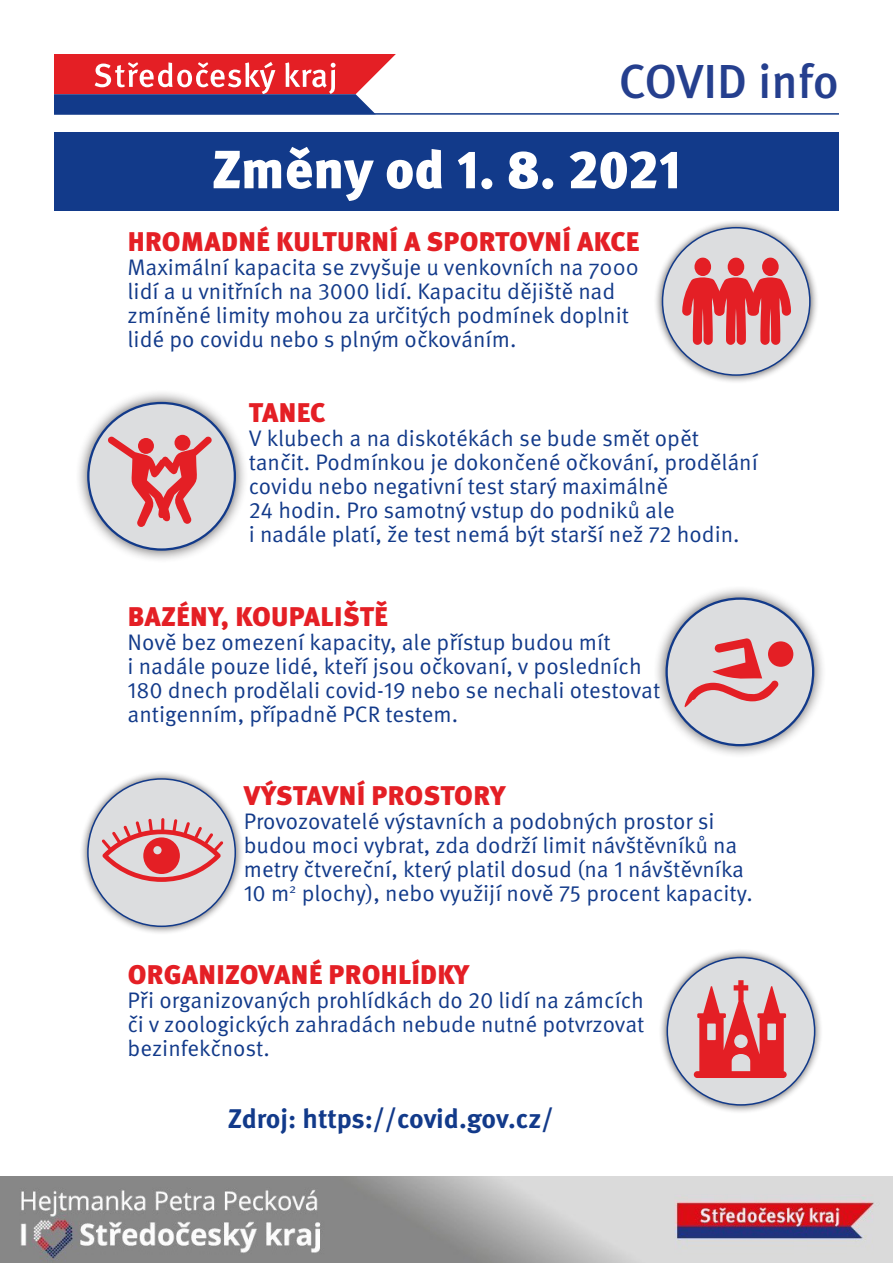
<style>
.page{position:relative;width:893px;height:1263px;background:#fff}
.page>*{position:absolute;margin:0;border:0;box-sizing:border-box;transform-origin:0 0}
.t1{font:900 53.7px "Meta Pro";color:#fff}
.t2{font:500 47.7px "Meta Pro";color:#253f8e}
.t3{font:900 27px "Meta Pro";letter-spacing:.01em;color:#e41f25}
.t4{font:700 27px "Meta Pro";letter-spacing:-.005em;color:#123a8a}
.t5{font:22.5px/24px "Meta Pro";color:#123a8a}
</style>
<div class="page">
<img style="left:0;top:1176px;width:892px;height:87px">
<div style="left:75px;top:390px;width:173px;height:173px;background:#231f20;opacity:.75"></div>
<div style="left:88px;top:403px;width:147px;height:146px;background:#dcdddf;border-radius:50%"></div>
<div style="left:653px;top:585px;width:174px;height:174px;background:#231f20;opacity:.75"></div>
<div style="left:667px;top:599px;width:146px;height:146px;background:#dcdddf;border-radius:50%"></div>
<div style="left:653px;top:219px;width:166px;height:165px;background:#231f20;opacity:.75"></div>
<div style="left:662px;top:228px;width:148px;height:147px;background:#dcdddf;border-radius:50%"></div>
<svg style="left:682px;top:258px;width:109px;height:87px"></svg>
<div style="left:79px;top:770px;width:165px;height:165px;background:#231f20;opacity:.75"></div>
<div style="left:88px;top:779px;width:147px;height:147px;background:#dcdddf;border-radius:50%"></div>
<svg style="left:102px;top:818px;width:121px;height:64px"></svg>
<div style="left:658px;top:948px;width:165px;height:166px;background:#231f20;opacity:.75"></div>
<div style="left:667px;top:957px;width:148px;height:148px;background:#dcdddf;border-radius:50%"></div>
<div style="left:54px;top:132px;width:785px;height:78px;background:#123a8a"></div>
<svg style="left:54px;top:54px;width:342px;height:59px;background:#ab4d67"></svg>
<hr style="left:54px;top:113px;width:785px;height:2px;background:#123a8a">
<svg style="left:694px;top:980px;width:93px;height:98px"></svg>
<svg style="left:684px;top:638px;width:109px;height:70px"></svg>
<svg style="left:107px;top:435px;width:105px;height:92px"></svg>
<p class="t2" style="left:619px;top:45px;width:222px">COVID info</p>
<p class="t1" style="left:212px;top:127px;width:470px">Změny od 1. 8. 2021</p>
<p class="t3" style="left:128px;top:220px;width:513px">HROMADNÉ KULTURNÍ A SPORTOVNÍ AKCE</p>
<p class="t5" style="left:128px;top:254px;width:513px">Maximální kapacita se zvyšuje u venkovních na 7000 lidí a u vnitřních na 3000 lidí. Kapacitu dějiště nad zmíněné limity mohou za určitých podmínek doplnit lidé po covidu nebo s plným očkováním.</p>
<p class="t3" style="left:249px;top:391px;width:78px">TANEC</p>
<p class="t5" style="left:249px;top:425px;width:511px">V klubech a na diskotékách se bude smět opět tančit. Podmínkou je dokončené očkování, prodělání covidu nebo negativní test starý maximálně<br>24 hodin. Pro samotný vstup do podniků ale<br>i nadále platí, že test nemá být starší než 72 hodin.</p>
<p class="t3" style="left:128px;top:595px;width:262px">BAZÉNY, KOUPALIŠTĚ</p>
<p class="t5" style="left:128px;top:628px;width:534px">Nově bez omezení kapacity, ale přístup budou mít<br>i nadále pouze lidé, kteří jsou očkovaní, v posledních 180 dnech prodělali covid-19 nebo se nechali otestovat antigenním, případně PCR testem.</p>
<p class="t3" style="left:244px;top:774px;width:263px">VÝSTAVNÍ PROSTORY</p>
<p class="t5" style="left:244px;top:808px;width:510px">Provozovatelé výstavních a podobných prostor si budou moci vybrat, zda dodrží limit návštěvníků na metry čtvereční, který platil dosud (na 1 návštěvníka 10 m<sup>2</sup> plochy), nebo využijí nově 75 procent kapacity.</p>
<p class="t3" style="left:128px;top:953px;width:343px">ORGANIZOVANÉ PROHLÍDKY</p>
<p class="t5" style="left:128px;top:987px;width:518px;text-align:justify">Při organizovaných prohlídkách do 20 lidí na zámcích či v zoologických zahradách nebude nutné potvrzovat bezinfekčnost.</p>
<p class="t4" style="left:228px;top:1097px;width:327px">Zdroj: https://covid.gov.cz/</p>
</div>
